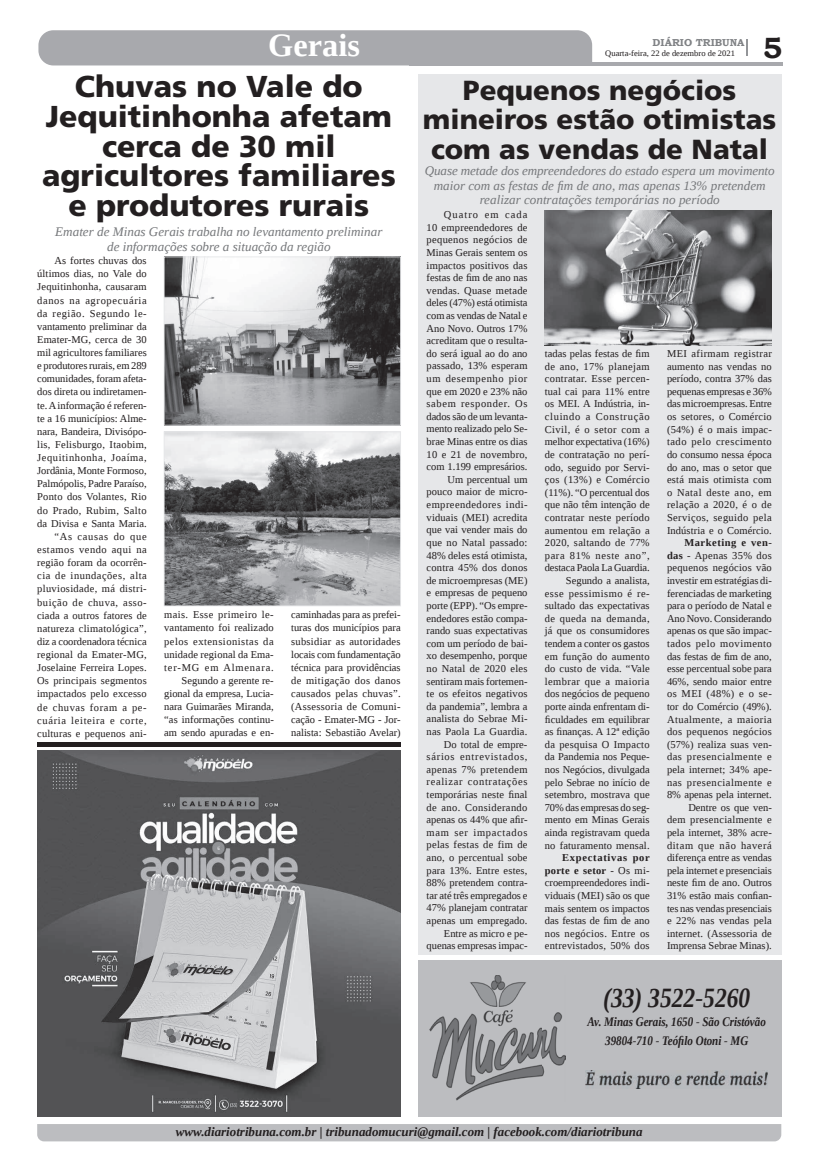
<style>
.page{position:relative;width:821px;height:1166px;background:#fff}
.page>*{position:absolute;margin:0;border:0;box-sizing:border-box;transform-origin:0 0}
.t1{font:700 32.38px "Liberation Serif";color:#fff}
.t2{font:900 30.19px/29.8px "Frutiger LT Std";color:#231f20;text-align:center}
.t3{font:700 29.31px "Bookman Old Style";color:#231f20}
.t4{font:italic 700 27.91px "Liberation Serif";color:#231f20;scale:.84 1}
.t5{font:900 27.56px/29.8px "Frutiger LT Std";color:#231f20;text-align:center}
.t6{font:italic 13.12px/14.9px "Liberation Serif";color:#76787b;text-align:center}
.t7{font:italic 700 13.04px/19px "Liberation Serif";color:#231f20;text-align:center;scale:.84 1}
.t8{font:italic 700 12.95px "Liberation Serif";color:#231f20}
.t9{font:10.5px/12.6px "Liberation Serif";letter-spacing:.01em;color:#231f20;text-align:right}
.t10{font:700 10.06px "Bookman Old Style";color:#808285}
.t11{font:8.4px "Liberation Serif";color:#231f20}
.s1{font-weight:700}
</style>
<div class="page">
<hr style="left:409px;top:62px;width:374px;height:3px;background:#a8a9ad">
<div style="left:38px;top:30px;width:554px;height:35px;background:#a8a9ad"></div>
<svg style="left:747px;top:39px;width:1px;height:17px"></svg>
<div style="left:37px;top:1124px;width:744px;height:17px;background:#bcbdc0"></div>
<div style="left:418px;top:74px;width:363px;height:881px;background:#e6e7e9"></div>
<img style="left:37px;top:750px;width:364px;height:366px">
<img style="left:545px;top:211px;width:227px;height:134px">
<div style="left:418px;top:960px;width:363px;height:156px;background:#bcbdc0"></div>
<img style="left:429px;top:975px;width:137px;height:126px">
<img style="left:586px;top:1070px;width:182px;height:18px">
<svg style="left:164px;top:256px;width:237px;height:170px"></svg>
<svg style="left:164px;top:431px;width:237px;height:175px"></svg>
<hr style="left:37px;top:742px;width:363px;height:4px;background:#231f20">
<h1 class="t1" style="left:268px;top:24px;width:93px">Gerais</h1>
<h2 class="t2" style="left:42px;top:72px;width:355px">Chuvas no Vale do<br>Jequitinhonha afetam cerca de 30 mil agricultores familiares e produtores rurais</h2>
<p class="t9" style="left:37px;top:254px;width:111px;line-height:13.1px">As fortes chuvas dos últimos dias, no Vale do<br>Jequitinhonha, causaram danos na agropecuária da região. Segundo le&shy;vantamento preliminar da<br>Emater-MG, cerca de 30 mil agricultores familiares e produtores rurais, em 289 comunidades, foram afeta&shy;dos direta ou indiretamen&shy;te. A informação é referen&shy;te a 16 municípios: Alme&shy;nara, Bandeira, Divisópo&shy;lis, Felisburgo, Itaobim,<br>Jequitinhonha, Joaíma,<br>Jordânia, Monte Formoso,<br>Palmópolis, Padre Paraíso,<br>Ponto dos Volantes, Rio do Prado, Rubim, Salto da Divisa e Santa Maria. “As causas do que estamos vendo aqui na região foram da ocorrên&shy;cia de inundações, alta pluviosidade, má distri&shy;buição de chuva, asso&shy;ciada a outros fatores de natureza climatológica”, diz a coordenadora técnica regional da Emater-MG,<br>Joselaine Ferreira Lopes.<br>Os principais segmentos impactados pelo excesso de chuvas foram a pe&shy;cuária leiteira e corte, culturas e pequenos ani-</p>
<p class="t6" style="left:55px;top:224px;width:329px">Emater de Minas Gerais trabalha no levantamento preliminar de informações sobre a situação da região</p>
<p class="t9" style="left:164px;top:608px;width:111px;line-height:13.1px">mais. Esse primeiro le&shy;vantamento foi realizado pelos extensionistas da unidade regional da Ema&shy;ter-MG em Almenara.<br>Segundo a gerente re&shy;gional da empresa, Lucia&shy;nara Guimarães Miranda, “as informações continu&shy;am sendo apuradas e en-</p>
<p class="t9" style="left:291px;top:608px;width:111px;line-height:13.1px;text-align:justify">caminhadas para as prefei&shy;turas dos municípios para subsidiar as autoridades locais com fundamentação técnica para providências de mitigação dos danos causados pelas chuvas”. (Assessoria de Comuni&shy;cação - Emater-MG - Jor&shy;nalista: Sebastião Avelar)</p>
<p class="t10" style="left:653px;top:35px;width:93px">DIÁRIO TRIBUNA</p>
<p class="t11" style="left:605px;top:48px;width:131px">Quarta-feira, 22 de dezembro de 2021</p>
<h3 class="t3" style="left:763px;top:27px;width:21px">5</h3>
<h3 class="t5" style="left:423px;top:75px;width:355px">Pequenos negócios mineiros estão otimistas com as vendas de Natal</h3>
<p class="t6" style="left:425px;top:163px;width:351px">Quase metade dos empreendedores do estado espera um movimento maior com as festas de fim de ano, mas apenas 13% pretendem realizar contratações temporárias no período</p>
<p class="t9" style="left:427px;top:208px;width:102px">Quatro em cada<br>10 empreendedores de pequenos negócios de<br>Minas Gerais sentem os impactos positivos das festas de fim de ano nas vendas. Quase metade deles (47%) está otimista com as vendas de Natal e<br>Ano Novo. Outros 17% acreditam que o resulta&shy;do será igual ao do ano passado, 13% esperam um desempenho pior que em 2020 e 23% não sabem responder. Os dados são de um levanta&shy;mento realizado pelo Se&shy;brae Minas entre os dias<br>10 e 21 de novembro, com 1.199 empresários.<br>Um percentual um pouco maior de micro&shy;empreendedores indi&shy;viduais (MEI) acredita que vai vender mais do que no Natal passado:<br>48% deles está otimista, contra 45% dos donos de microempresas (ME) e empresas de pequeno porte (EPP). “Os empre&shy;endedores estão compa&shy;rando suas expectativas com um período de bai&shy;xo desempenho, porque no Natal de 2020 eles sentiram mais fortemen&shy;te os efeitos negativos da pandemia”, lembra a analista do Sebrae Mi&shy;nas Paola La Guardia.<br>Do total de empre&shy;sários entrevistados, apenas 7% pretendem realizar contratações temporárias neste final de ano. Considerando apenas os 44% que afir&shy;mam ser impactados pelas festas de fim de ano, o percentual sobe para 13%. Entre estes,<br>88% pretendem contra&shy;tar até três empregados e<br>47% planejam contratar apenas um empregado.<br>Entre as micro e pe&shy;quenas empresas impac-</p>
<p class="t9" style="left:545px;top:347px;width:106px">tadas pelas festas de fim de ano, 17% planejam contratar. Esse percen&shy;tual cai para 11% entre os MEI. A Indústria, in&shy;cluindo a Construção<br>Civil, é o setor com a melhor expectativa (16%) de contratação no perí&shy;odo, seguido por Servi&shy;ços (13%) e Comércio (11%). “O percentual dos que não têm intenção de contratar neste período aumentou em relação a<br>2020, saltando de 77% para 81% neste ano”, destaca Paola La Guardia.<br>Segundo a analista, esse pessimismo é re&shy;sultado das expectativas de queda na demanda, já que os consumidores tendem a conter os gastos em função do aumento do custo de vida. “Vale lembrar que a maioria dos negócios de pequeno porte ainda enfrentam di&shy;ficuldades em equilibrar as finanças. A 12ª edição da pesquisa O Impacto da Pandemia nos Peque&shy;nos Negócios, divulgada pelo Sebrae no início de setembro, mostrava que<br>70% das empresas do seg&shy;mento em Minas Gerais ainda registravam queda no faturamento mensal.</p>
<p class="t9" style="left:545px;top:851px;width:107px;text-align:justify;text-indent:17px"><span class="s1">Expectativas por porte e setor</span> - Os mi&shy;croempreendedores indi&shy;viduais (MEI) são os que mais sentem os impactos das festas de fim de ano nos negócios. Entre os entrevistados, 50% dos</p>
<p class="t9" style="left:667px;top:347px;width:106px;text-align:justify">MEI afirmam registrar aumento nas vendas no período, contra 37% das pequenas empresas e 36% das microempresas. Entre os setores, o Comércio (54%) é o mais impac&shy;tado pelo crescimento do consumo nessa época do ano, mas o setor que está mais otimista com o Natal deste ano, em relação a 2020, é o de Serviços, seguido pela Indústria e o Comércio.</p>
<p class="t9" style="left:667px;top:536px;width:106px"><span class="s1">Marketing e ven&shy;das</span> - Apenas 35% dos pequenos negócios vão investir em estratégias di&shy;ferenciadas de marketing para o período de Natal e<br>Ano Novo. Considerando apenas os que são impac&shy;tados pelo movimento das festas de fim de ano, esse percentual sobe para<br>46%, sendo maior entre os MEI (48%) e o se&shy;tor do Comércio (49%).<br>Atualmente, a maioria dos pequenos negócios (57%) realiza suas ven&shy;das presencialmente e pela internet; 34% ape&shy;nas presencialmente e<br>8% apenas pela internet.<br>Dentre os que ven-<br>dem presencialmente e pela internet, 38% acre&shy;ditam que não haverá diferença entre as vendas pela internet e presenciais neste fim de ano. Outros<br>31% estão mais confian&shy;tes nas vendas presenciais e 22% nas vendas pela internet. (Assessoria de<br>Imprensa Sebrae Minas).</p>
<h3 class="t4" style="left:603px;top:980px;width:177px">(33) 3522-5260</h3>
<p class="t7" style="left:588px;top:1012px;width:214px">Av. Minas Gerais, 1650 - São Cristóvão<br>39804-710 - Teófilo Otoni - MG</p>
<p class="t8" style="left:176px;top:1123px;width:468px">www.diariotribuna.com.br | tribunadomucuri@gmail.com | facebook.com/diariotribuna</p>
</div>
